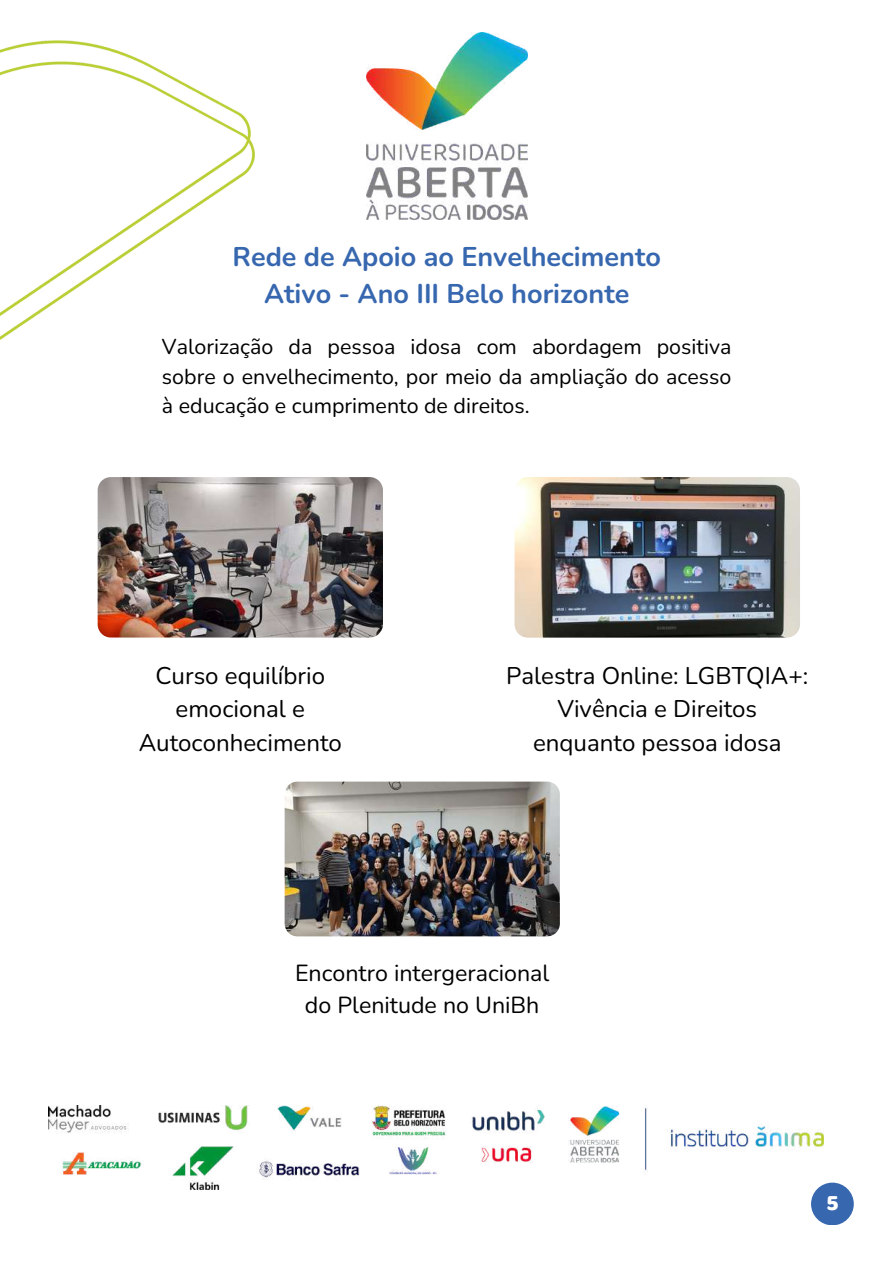
<style>
.page{position:relative;width:893px;height:1264px;background:#fff}
.page>*{position:absolute;margin:0;border:0;box-sizing:border-box;transform-origin:0 0}
.t1{font:700 27px/37.2px "Nunito";color:#3767af;text-align:center}
.t2{font:24.15px/33.3px "Nunito";color:#000;text-align:center}
.t3{font:24px/33.3px "Nunito";color:#000;text-align:center}
.t4{font:23.25px/32.1px "Nunito";color:#000;text-align:center}
.t5{font:23.1px "Baloo Thambi";color:#fff}
.t6{font:21.45px/29.2px "Nunito";color:#000;text-align:justify}
</style>
<div class="page">
<div style="left:811px;top:1182px;width:42px;height:43px;background:#3767af;border-radius:50%"></div>
<img style="left:0;top:40px;width:254px;height:300px">
<img style="left:366px;top:33px;width:161px;height:187px">
<img style="left:98px;top:477px;width:285px;height:160px;border-radius:13px">
<img style="left:284px;top:781px;width:276px;height:155px;border-radius:13px">
<img style="left:514px;top:477px;width:286px;height:160px;border-radius:13px">
<img style="left:49px;top:1105px;width:774px;height:84px">
<p class="t1" style="left:232px;top:238px;width:430px">Rede de Apoio ao Envelhecimento<br>Ativo - Ano III Belo horizonte</p>
<p class="t6" style="left:162px;top:332px;width:571px">Valorização da pessoa idosa com abordagem positiva sobre o envelhecimento, por meio da ampliação do acesso à educação e cumprimento de direitos.</p>
<p class="t3" style="left:139px;top:659px;width:205px">Curso equilíbrio emocional e<br>Autoconhecimento</p>
<p class="t2" style="left:506px;top:659px;width:304px">Palestra Online: LGBTQIA+:<br>Vivência e Direitos enquanto pessoa idosa</p>
<p class="t4" style="left:295px;top:957px;width:256px">Encontro intergeracional do Plenitude no UniBh</p>
<p class="t5" style="left:826px;top:1185px;width:14px">5</p>
</div>
